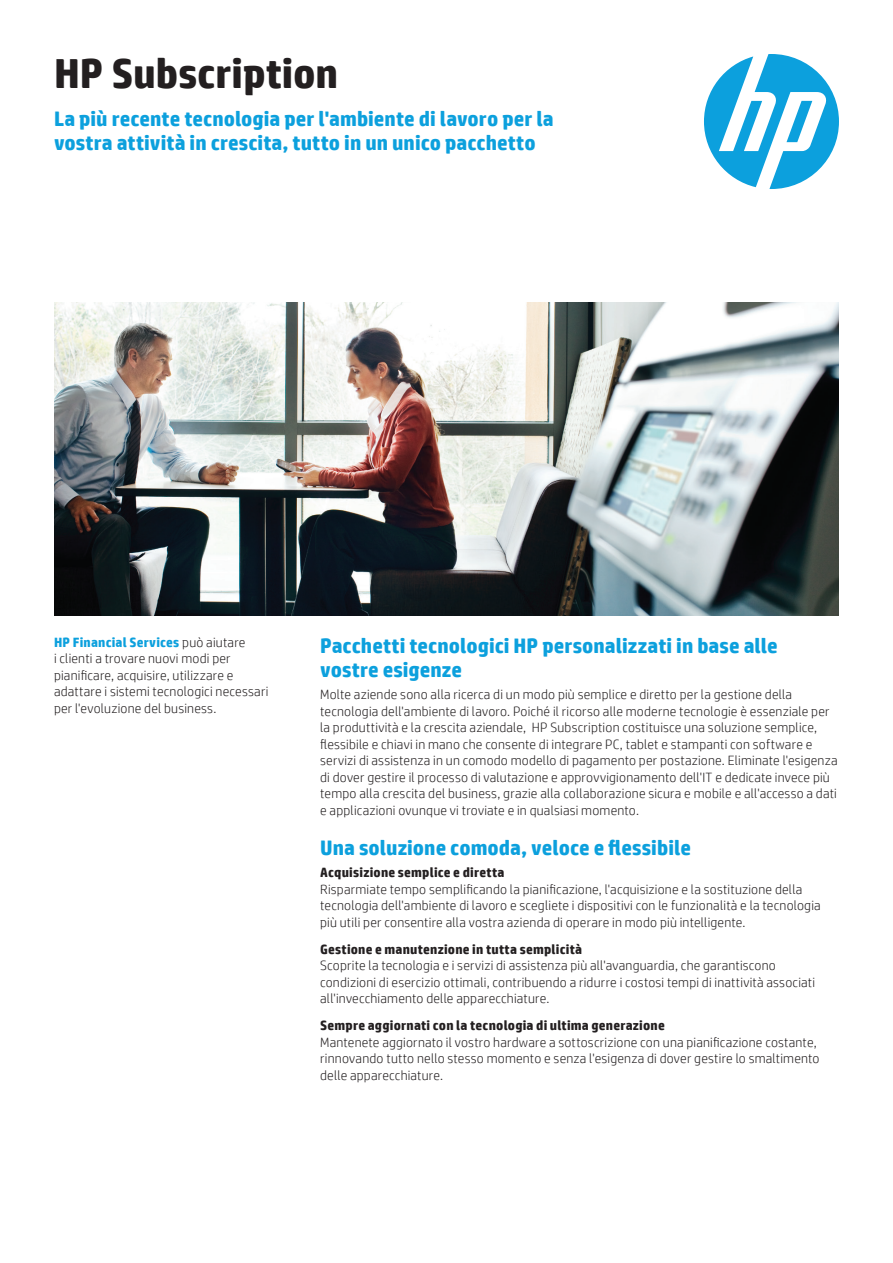
<style>
.page{position:relative;width:893px;height:1263px;background:#fff}
.page>*{position:absolute;margin:0;border:0;box-sizing:border-box;transform-origin:0 0}
.t1{font:700 42px "HP Simplified";color:#231f20}
.t2{font:700 21px/24px "HP Simplified";color:#0ca0dd}
.t3{font:300 13.5px/16.5px "HP Simplified";letter-spacing:.015em;color:#231f20}
.t4{font:700 13.5px "HP Simplified";letter-spacing:.015em;color:#231f20}
.s1{font-weight:700;color:#0ca0dd}
</style>
<div class="page">
<svg style="left:704px;top:54px;width:135px;height:135px"></svg>
<img style="left:54px;top:302px;width:785px;height:313px">
<h1 class="t1" style="left:54px;top:49px;width:286px">HP Subscription</h1>
<h2 class="t2" style="left:54px;top:106px;width:501px">La più recente tecnologia per l'ambiente di lavoro per la vostra attività in crescita, tutto in un unico pacchetto</h2>
<p class="t3" style="left:54px;top:633px;width:216px"><span class="s1">HP Financial Services</span> può aiutare<br>i clienti a trovare nuovi modi per pianificare, acquisire, utilizzare e adattare i sistemi tecnologici necessari per l'evoluzione del business.</p>
<h2 class="t2" style="left:320px;top:633px;width:459px">Pacchetti tecnologici HP personalizzati in base alle vostre esigenze</h2>
<p class="t3" style="left:320px;top:686px;width:519px">Molte aziende sono alla ricerca di un modo più semplice e diretto per la gestione della tecnologia dell'ambiente di lavoro. Poiché il ricorso alle moderne tecnologie è essenziale per la produttività e la crescita aziendale, HP Subscription costituisce una soluzione semplice, flessibile e chiavi in mano che consente di integrare PC, tablet e stampanti con software e servizi di assistenza in un comodo modello di pagamento per postazione. Eliminate l'esigenza di dover gestire il processo di valutazione e approvvigionamento dell'IT e dedicate invece più tempo alla crescita del business, grazie alla collaborazione sicura e mobile e all'accesso a dati e applicazioni ovunque vi troviate e in qualsiasi momento.</p>
<h2 class="t2" style="left:320px;top:835px;width:372px">Una soluzione comoda, veloce e flessibile</h2>
<p class="t4" style="left:320px;top:865px;width:186px">Acquisizione semplice e diretta</p>
<p class="t3" style="left:320px;top:881px;width:502px">Risparmiate tempo semplificando la pianificazione, l'acquisizione e la sostituzione della tecnologia dell'ambiente di lavoro e scegliete i dispositivi con le funzionalità e la tecnologia più utili per consentire alla vostra azienda di operare in modo più intelligente.</p>
<p class="t4" style="left:320px;top:941px;width:263px">Gestione e manutenzione in tutta semplicità</p>
<p class="t3" style="left:320px;top:957px;width:496px">Scoprite la tecnologia e i servizi di assistenza più all'avanguardia, che garantiscono condizioni di esercizio ottimali, contribuendo a ridurre i costosi tempi di inattività associati all'invecchiamento delle apparecchiature.</p>
<p class="t4" style="left:320px;top:1018px;width:346px">Sempre aggiornati con la tecnologia di ultima generazione</p>
<p class="t3" style="left:320px;top:1034px;width:501px">Mantenete aggiornato il vostro hardware a sottoscrizione con una pianificazione costante, rinnovando tutto nello stesso momento e senza l'esigenza di dover gestire lo smaltimento delle apparecchiature.</p>
</div>
